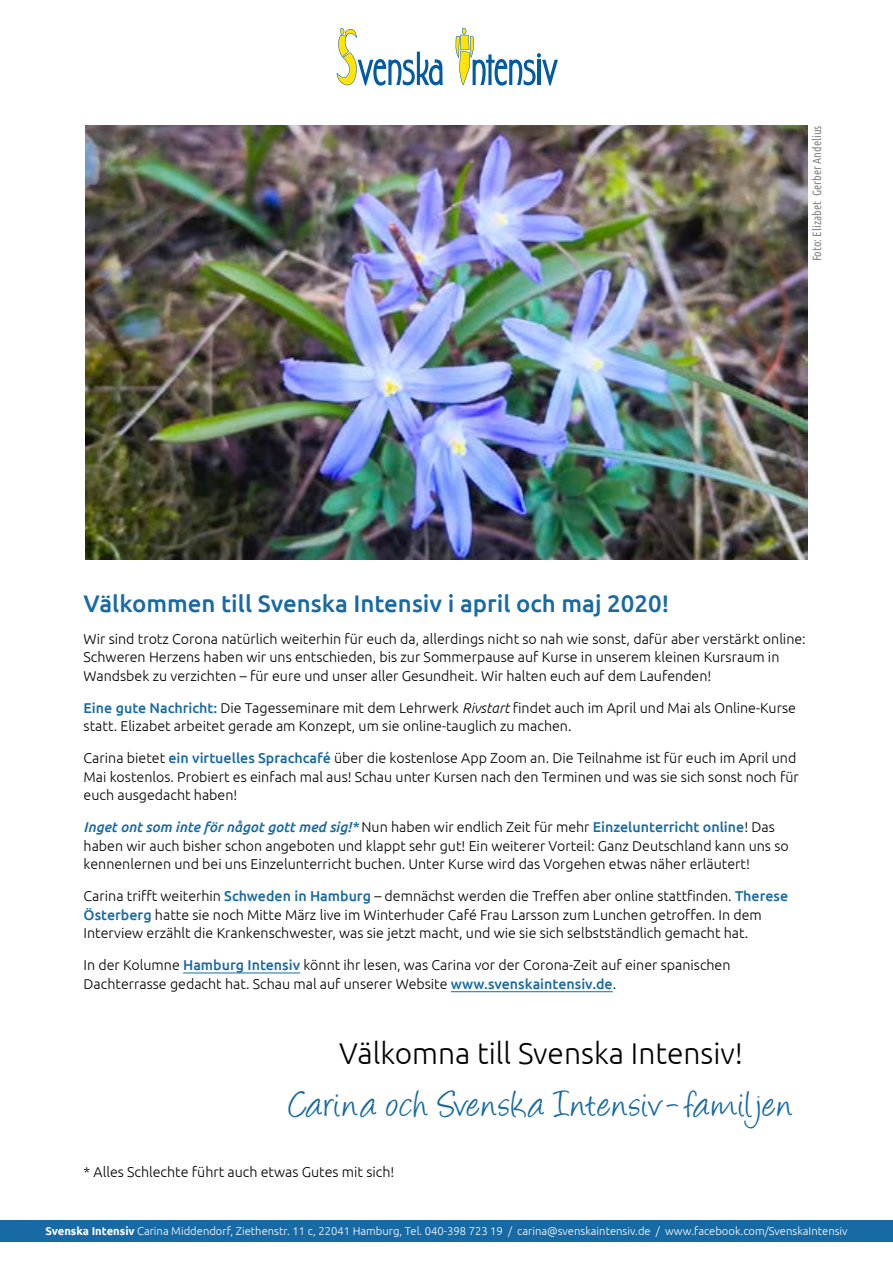
<style>
.page{position:relative;width:893px;height:1263px;background:#fff}
.page>*{position:absolute;margin:0;border:0;box-sizing:border-box;transform-origin:0 0}
.t1{font:42px "Angelina";letter-spacing:.04em;color:#186aa4}
.t2{font:300 30px "Ubuntu";color:#000}
.t3{font:500 24px "Ubuntu";color:#186aa4}
.t4{font:300 14.25px/18.8px "Ubuntu";color:#000}
.t5{font:12px "Ubuntu Condensed";color:#878786}
.t6{font:300 11.25px "Ubuntu";color:#fff}
.s1{font-weight:500;color:#186aa4}
.s2{font-style:italic}
.s3{font-weight:500;font-style:italic;color:#186aa4}
.s4{font-weight:700}
</style>
<div class="page">
<div style="left:0;top:1220px;width:893px;height:22px;background:#186aa4"></div>
<svg style="left:337px;top:28px;width:106px;height:58px"></svg>
<svg style="left:455px;top:28px;width:103px;height:58px"></svg>
<img style="left:85px;top:125px;width:723px;height:434px">
<hr style="left:183px;top:972px;width:117px;height:1px;background:#186aa4">
<hr style="left:451px;top:991px;width:162px;height:1px;background:#186aa4">
<p class="t5" style="left:809px;top:261px;width:137px;rotate:-90deg">Foto: Elizabet Gerber Andelius</p>
<h3 class="t3" style="left:84px;top:588px;width:587px">Välkommen till Svenska Intensiv i april och maj 2020!</h3>
<p class="t4" style="left:84px;top:629px;width:724px">Wir sind trotz Corona natürlich weiterhin für euch da, allerdings nicht so nah wie sonst, dafür aber verstärkt online:<br>Schweren Herzens haben wir uns entschieden, bis zur Sommerpause auf Kurse in unserem kleinen Kursraum in<br>Wandsbek zu verzichten – für eure und unser aller Gesundheit. Wir halten euch auf dem Laufenden!</p>
<p class="t4" style="left:84px;top:698px;width:714px"><span class="s1">Eine gute Nachricht:</span> Die Tagesseminare mit dem Lehrwerk <span class="s2">Rivstart</span> findet auch im April und Mai als Online-Kurse statt. Elizabet arbeitet gerade am Konzept, um sie online-tauglich zu machen.</p>
<p class="t4" style="left:84px;top:748px;width:717px">Carina bietet <span class="s1">ein virtuelles Sprachcafé</span> über die kostenlose App Zoom an. Die Teilnahme ist für euch im April und<br>Mai kostenlos. Probiert es einfach mal aus! Schau unter Kursen nach den Terminen und was sie sich sonst noch für euch ausgedacht haben!</p>
<p class="t4" style="left:84px;top:817px;width:707px"><span class="s3">Inget ont som inte för något gott med sig!*</span> Nun haben wir endlich Zeit für mehr <span class="s1">Einzelunterricht online</span>! Das haben wir auch bisher schon angeboten und klappt sehr gut! Ein weiterer Vorteil: Ganz Deutschland kann uns so kennenlernen und bei uns Einzelunterricht buchen. Unter Kurse wird das Vorgehen etwas näher erläutert!</p>
<p class="t4" style="left:84px;top:886px;width:706px">Carina trifft weiterhin <span class="s1">Schweden in Hamburg</span> – demnächst werden die Treffen aber online stattfinden. <span class="s1">Therese<br>Österberg</span> hatte sie noch Mitte März live im Winterhuder Café Frau Larsson zum Lunchen getroffen. In dem<br>Interview erzählt die Krankenschwester, was sie jetzt macht, und wie sie sich selbstständlich gemacht hat.</p>
<p class="t4" style="left:84px;top:955px;width:648px">In der Kolumne <span class="s1">Hamburg Intensiv</span> könnt ihr lesen, was Carina vor der Corona-Zeit auf einer spanischen<br>Dachterrasse gedacht hat. Schau mal auf unserer Website <span class="s1">www.svenskaintensiv.de</span>.</p>
<h2 class="t2" style="left:339px;top:1035px;width:405px">Välkomna till Svenska Intensiv!</h2>
<h1 class="t1" style="left:290px;top:1086px;width:504px">Carina och Svenska Intensiv-familjen</h1>
<p class="t4" style="left:84px;top:1162px;width:312px">* Alles Schlechte führt auch etwas Gutes mit sich!</p>
<p class="t6" style="left:45px;top:1225px;width:804px"><span class="s4">Svenska Intensiv</span> Carina Middendorf, Ziethenstr. 11 c, 22041 Hamburg, Tel. 040-398 723 19 / carina@svenskaintensiv.de / www.facebook.com/SvenskaIntensiv</p>
</div>
